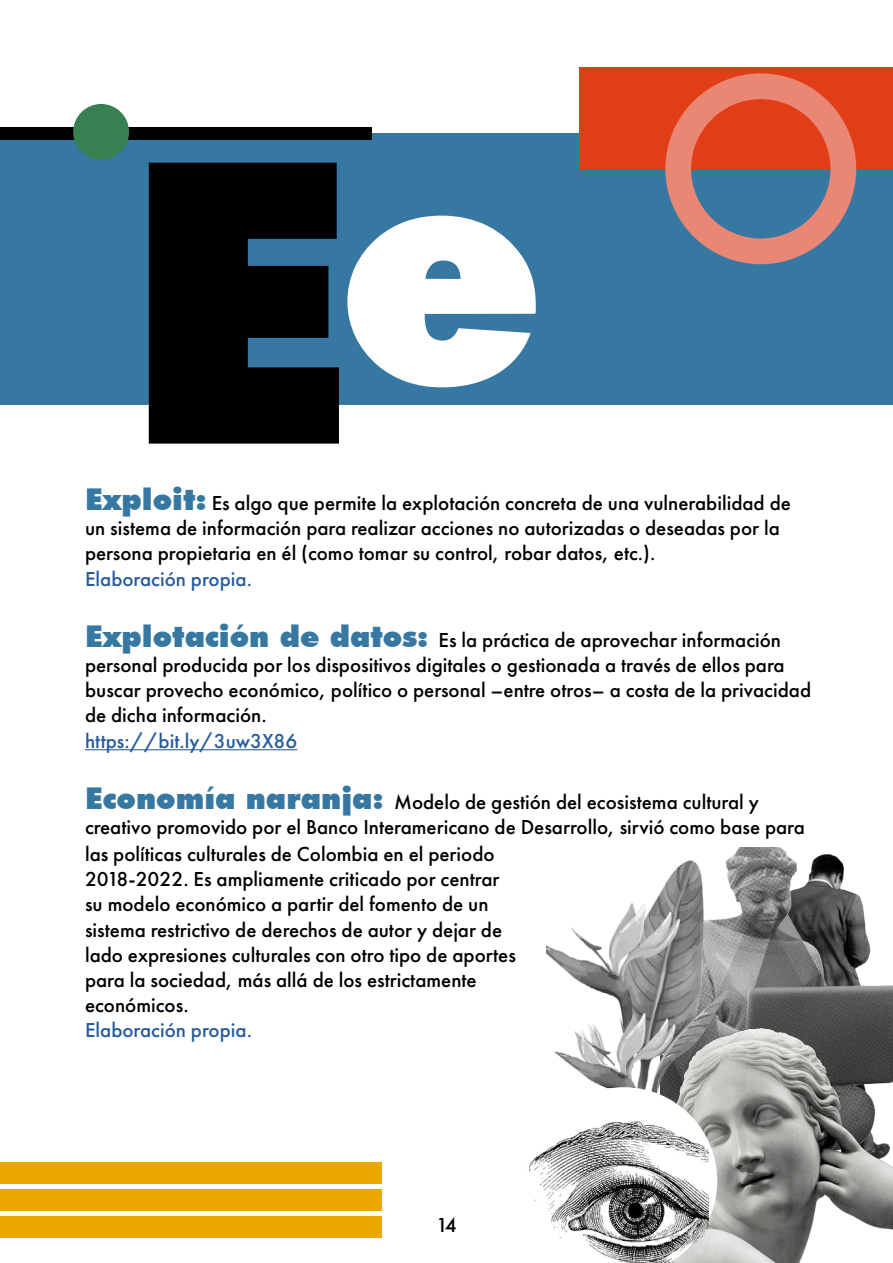
<style>
.page{position:relative;width:893px;height:1263px;background:#fff}
.page>*{position:absolute;margin:0;border:0;box-sizing:border-box;transform-origin:0 0}
.t1{font:900 393px "Futura BT";color:#000}
.t2{font:500 21px/25.2px "Futura PT";color:#000}
.t3{font:500 21px "Futura PT";color:#275b9b}
.s1{font-family:"Futura BT";font-weight:900;font-size:30px;color:#3778a2}
</style>
<div class="page">
<div style="left:0;top:1162px;width:382px;height:22px;background:#eca700"></div>
<div style="left:0;top:1189px;width:382px;height:22px;background:#eca700"></div>
<div style="left:0;top:1216px;width:382px;height:22px;background:#eca700"></div>
<img style="left:735px;top:847px;width:158px;height:148px">
<img style="left:717px;top:995px;width:176px;height:268px">
<img style="left:547px;top:854px;width:201px;height:307px">
<svg style="left:547px;top:1087px;width:170px;height:176px"></svg>
<img style="left:529px;top:1099px;width:180px;height:164px">
<hr style="left:85px;top:749px;width:212px;height:1px;background:#275b9b">
<div style="left:0;top:134px;width:893px;height:271px;background:#3778a2"></div>
<div style="left:580px;top:67px;width:313px;height:102px;background:#e13e18"></div>
<svg style="left:665px;top:73px;width:191px;height:191px"></svg>
<div style="left:0;top:127px;width:372px;height:13px;background:#000"></div>
<div style="left:73px;top:104px;width:56px;height:56px;background:#378052;border-radius:50%"></div>
<svg style="left:892px;top:1169px;width:1px;height:75px"></svg>
<h1 class="t1" style="left:122px;top:65px;width:422px">E<sup>e</sup></h1>
<p class="t2" style="left:85px;top:490px;width:707px"><span class="s1">Exploit:</span> Es algo que permite la explotación concreta de una vulnerabilidad de un sistema de información para realizar acciones no autorizadas o deseadas por la persona propietaria en él (como tomar su control, robar datos, etc.).</p>
<p class="t3" style="left:85px;top:566px;width:168px">Elaboración propia.</p>
<p class="t2" style="left:85px;top:627px;width:728px"><span class="s1">Explotación de datos:</span> Es la práctica de aprovechar información personal producida por los dispositivos digitales o gestionada a través de ellos para buscar provecho económico, político o personal –entre otros– a costa de la privacidad de dicha información.</p>
<p class="t3" style="left:85px;top:728px;width:214px">https://bit.ly/3uw3X86</p>
<p class="t2" style="left:85px;top:789px;width:721px"><span class="s1">Economía naranja:</span> Modelo de gestión del ecosistema cultural y creativo promovido por el Banco Interamericano de Desarrollo, sirvió como base para</p>
<p class="t2" style="left:85px;top:841px;width:432px">las políticas culturales de Colombia en el periodo 2018-2022. Es ampliamente criticado por centrar su modelo económico a partir del fomento de un sistema restrictivo de derechos de autor y dejar de lado expresiones culturales con otro tipo de aportes para la sociedad, más allá de los estrictamente económicos.</p>
<p class="t3" style="left:85px;top:1018px;width:168px">Elaboración propia.</p>
<p class="t2" style="left:436px;top:1212px;width:22px">14</p>
</div>
